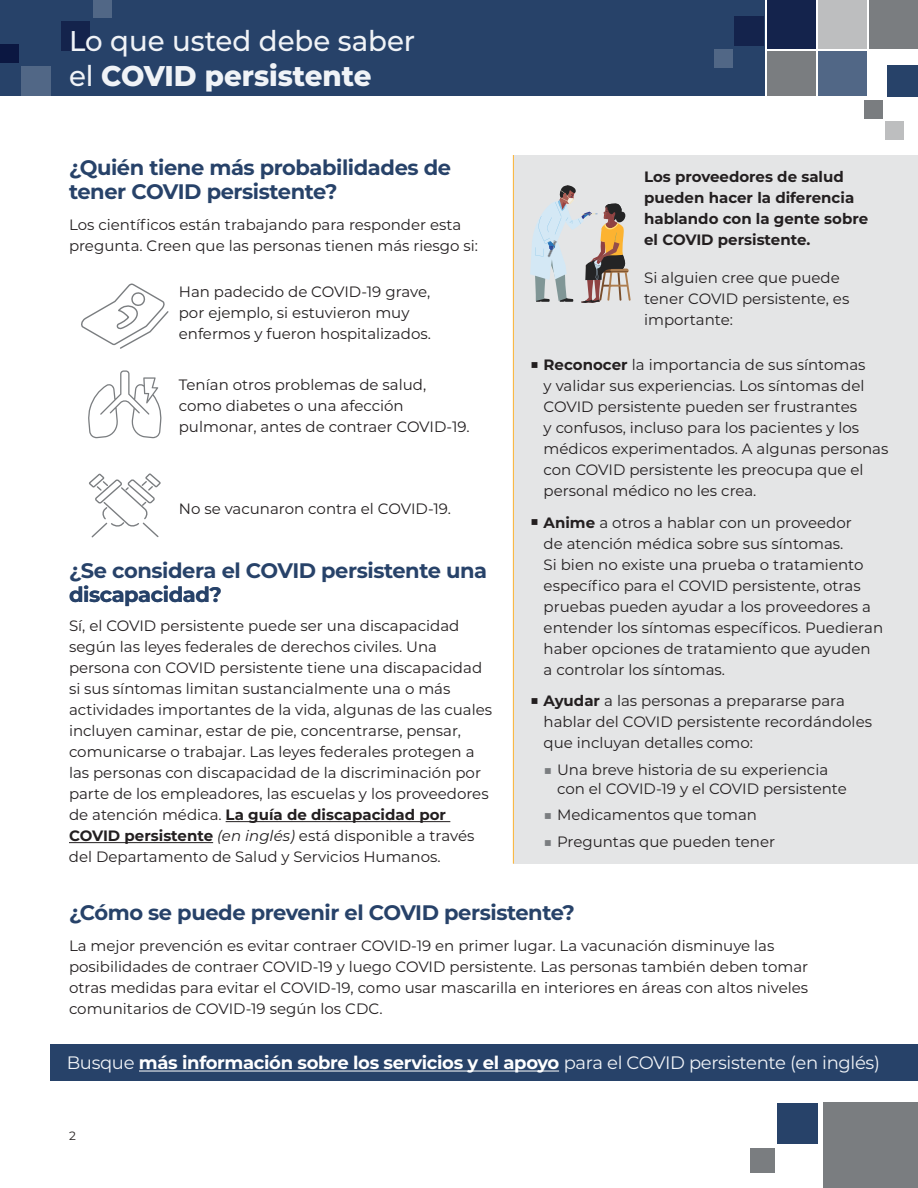
<style>
.page{position:relative;width:918px;height:1188px;background:#fff}
.page>*{position:absolute;margin:0;border:0;box-sizing:border-box;transform-origin:0 0}
.t1{font:500 28.5px/34.5px "Montserrat";color:#f0f3f7}
.t2{font:700 21px/24px "Montserrat";letter-spacing:-.02em;color:#274269}
.t3{font:700 18px "Montserrat";letter-spacing:-.02em;color:#fff}
.t4{font:15px/21px "Montserrat";color:#231f20}
.t5{font:700 15px/21px "Montserrat";color:#231f20}
.t6{font:12px "Montserrat";color:#231f20}
.s1{font-weight:800}
.s2{font-weight:700}
.s3{font-style:italic}
.s4{font-weight:700;color:#7a7d80}
.s5{font-weight:400;color:#f0f3f7}
</style>
<div class="page">
<div style="left:824px;top:1103px;width:94px;height:85px;background:#7a7d80"></div>
<div style="left:778px;top:1103px;width:40px;height:40px;background:#274269"></div>
<div style="left:751px;top:1148px;width:24px;height:24px;background:#7a7d80"></div>
<div style="left:0;top:0;width:765px;height:96px;background:#274269"></div>
<div style="left:869px;top:0;width:49px;height:49px;background:#7a7d80"></div>
<div style="left:767px;top:52px;width:49px;height:44px;background:#7a7d80"></div>
<div style="left:818px;top:0;width:49px;height:49px;background:#bdbebf"></div>
<div style="left:886px;top:121px;width:18px;height:19px;background:#bdbebf"></div>
<div style="left:888px;top:65px;width:30px;height:31px;background:#274269"></div>
<div style="left:864px;top:100px;width:19px;height:18px;background:#7a7d80"></div>
<div style="left:767px;top:0;width:49px;height:49px;background:#14234c"></div>
<div style="left:818px;top:52px;width:49px;height:44px;background:#516786"></div>
<div style="left:735px;top:16px;width:29px;height:29px;background:#14234c"></div>
<div style="left:714px;top:49px;width:18px;height:19px;background:#516786"></div>
<div style="left:21px;top:67px;width:29px;height:29px;background:#516786"></div>
<div style="left:0;top:44px;width:18px;height:19px;background:#0b1741"></div>
<div style="left:61px;top:21px;width:29px;height:29px;background:#14234c"></div>
<div style="left:94px;top:0;width:18px;height:18px;background:#516786"></div>
<svg style="left:81px;top:283px;width:88px;height:66px"></svg>
<svg style="left:88px;top:370px;width:74px;height:68px"></svg>
<svg style="left:89px;top:473px;width:72px;height:65px"></svg>
<hr style="left:226px;top:821px;width:224px;height:1px;background:#231f20">
<hr style="left:69px;top:842px;width:144px;height:1px;background:#231f20">
<div style="left:513px;top:155px;width:405px;height:709px;background:#e4e5e6"></div>
<hr style="left:513px;top:155px;width:1px;height:709px;background:#fcb331">
<svg style="left:530px;top:185px;width:101px;height:118px"></svg>
<div style="left:50px;top:1044px;width:868px;height:37px;background:#274269"></div>
<hr style="left:139px;top:1071px;width:420px;height:1px;background:#fff">
<h1 class="t1" style="left:69px;top:23px;width:348px">Lo que usted debe saber el <span class="s1">COVID persistente</span></h1>
<h2 class="t2" style="left:69px;top:155px;width:384px">¿Quién tiene más probabilidades de tener COVID persistente?</h2>
<p class="t4" style="left:69px;top:214px;width:411px">Los científicos están trabajando para responder esta pregunta. Creen que las personas tienen más riesgo si:</p>
<p class="t4" style="left:179px;top:280px;width:254px">Han padecido de COVID-19 grave, por ejemplo, si estuvieron muy enfermos y fueron hospitalizados.</p>
<p class="t4" style="left:179px;top:374px;width:292px">Tenían otros problemas de salud, como diabetes o una afección pulmonar, antes de contraer COVID-19.</p>
<p class="t4" style="left:179px;top:498px;width:274px">No se vacunaron contra el COVID-19.</p>
<h2 class="t2" style="left:69px;top:557px;width:420px">¿Se considera el COVID persistente una discapacidad?</h2>
<p class="t4" style="left:69px;top:615px;width:425px">Sí, el COVID persistente puede ser una discapacidad según las leyes federales de derechos civiles. Una persona con COVID persistente tiene una discapacidad si sus síntomas limitan sustancialmente una o más actividades importantes de la vida, algunas de las cuales incluyen caminar, estar de pie, concentrarse, pensar, comunicarse o trabajar. Las leyes federales protegen a las personas con discapacidad de la discriminación por parte de los empleadores, las escuelas y los proveedores de atención médica. <span class="s2">La guía de discapacidad por</span></p>
<p class="t4" style="left:69px;top:825px;width:407px"><span class="s2">COVID persistente</span> <span class="s3">(en inglés)</span> está disponible a través del Departamento de Salud y Servicios Humanos.</p>
<p class="t5" style="left:644px;top:165px;width:226px">Los proveedores de salud pueden hacer la diferencia hablando con la gente sobre el COVID persistente.</p>
<p class="t4" style="left:644px;top:266px;width:207px">Si alguien cree que puede tener COVID persistente, es importante:</p>
<p class="t4" style="left:544px;top:353px;width:346px;text-indent:-14px"><span class="s2">■ Reconocer</span> la importancia de sus síntomas<br>y validar sus experiencias. Los síntomas del COVID persistente pueden ser frustrantes<br>y confusos, incluso para los pacientes y los médicos experimentados. A algunas personas con COVID persistente les preocupa que el personal médico no les crea.</p>
<p class="t4" style="left:544px;top:511px;width:341px;text-indent:-14px"><span class="s2">■ Anime</span> a otros a hablar con un proveedor<br>de atención médica sobre sus síntomas.<br>Si bien no existe una prueba o tratamiento específico para el COVID persistente, otras pruebas pueden ayudar a los proveedores a entender los síntomas específicos. Puedieran haber opciones de tratamiento que ayuden<br>a controlar los síntomas.</p>
<p class="t4" style="left:544px;top:690px;width:330px;text-indent:-13px"><span class="s2">■ Ayudar</span> a las personas a prepararse para hablar del COVID persistente recordándoles que incluyan detalles como:</p>
<p class="t4" style="left:557px;top:759px;width:291px;line-height:19.5px;text-indent:-14px"><span class="s4">■</span> Una breve historia de su experiencia con el COVID-19 y el COVID persistente</p>
<p class="t4" style="left:544px;top:804px;width:215px"><span class="s4">■</span> Medicamentos que toman</p>
<p class="t4" style="left:544px;top:830px;width:233px"><span class="s4">■</span> Preguntas que pueden tener</p>
<h2 class="t2" style="left:69px;top:900px;width:508px">¿Cómo se puede prevenir el COVID persistente?</h2>
<p class="t4" style="left:69px;top:934px;width:741px">La mejor prevención es evitar contraer COVID-19 en primer lugar. La vacunación disminuye las posibilidades de contraer COVID-19 y luego COVID persistente. Las personas también deben tomar otras medidas para evitar el COVID-19, como usar mascarilla en interiores en áreas con altos niveles comunitarios de COVID-19 según los CDC.</p>
<p class="t3" style="left:67px;top:1050px;width:815px"><span class="s5">Busque</span> más información sobre los servicios y el apoyo <span class="s5">para el COVID persistente (en inglés)</span></p>
<p class="t6" style="left:69px;top:1127px;width:8px">2</p>
</div>
